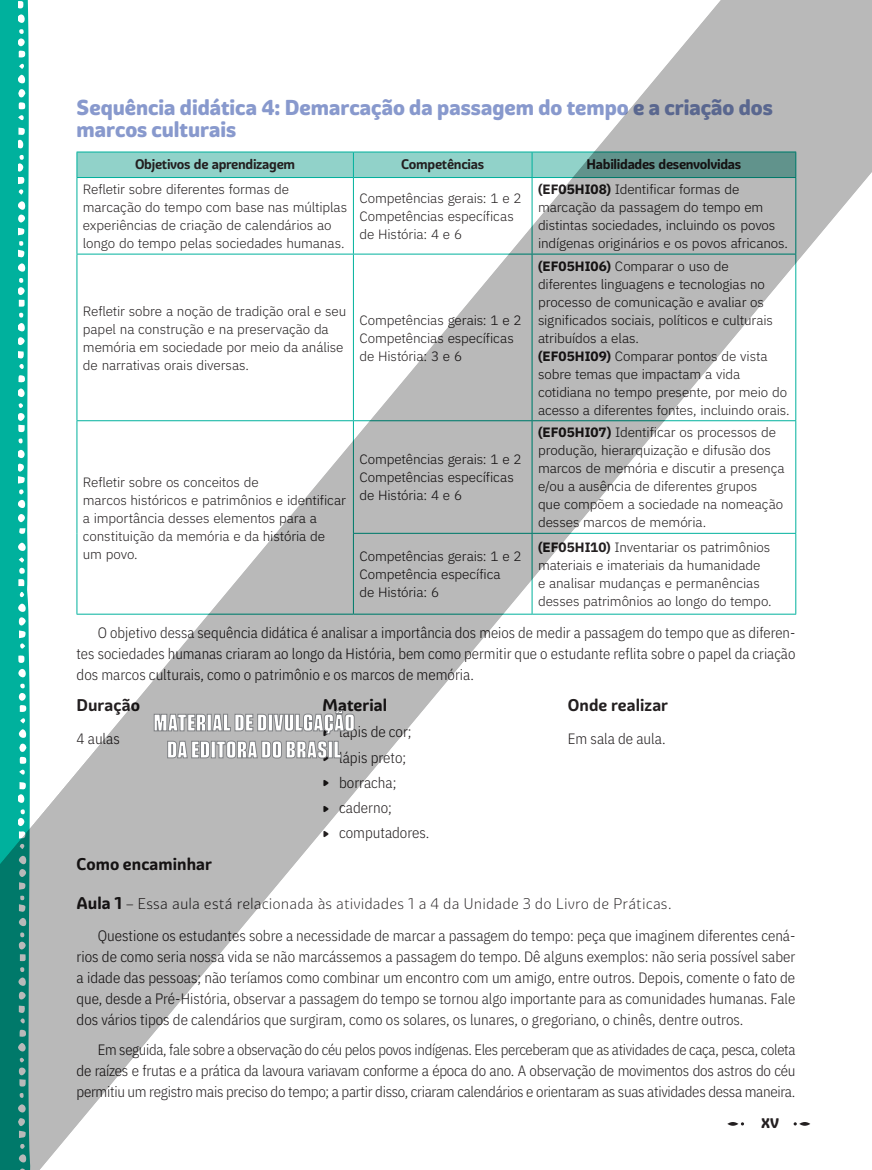
<style>
.page{position:relative;width:872px;height:1170px;background:#fff}
.page>*{position:absolute;margin:0;border:0;box-sizing:border-box;transform-origin:0 0}
.t1{font:800 21px/22.5px "Graviola Soft";color:#8899cd}
.t2{font:700 16.5px "Graviola Soft";color:#231f20}
.t3{font:300 15px/21px "IBM Plex Sans Cond";color:#231f20;text-align:justify}
.t4{font:300 15px "Graviola Soft";letter-spacing:.005em;color:#231f20}
.t5{font:300 13.5px/18px "IBM Plex Sans";letter-spacing:-.01em;color:#231f20}
.t6{font:700 13.5px "Graviola Soft";letter-spacing:-.02em;color:#231f20}
.t7{font:800 13.5px "Graviola Soft";color:#231f20}
.s1{font-weight:700}
.s2{font-family:"Akpalo Bats";font-weight:400;font-size:12px}
.s3{font-weight:700;font-size:16.5px}
</style>
<div class="page">
<img style="left:0;top:0;width:872px;height:1169px">
<hr style="left:268px;top:714px;width:4px;height:16px;background:#fff">
<svg style="left:154px;top:714px;width:52px;height:17px"></svg>
<div style="left:207px;top:714px;width:4px;height:17px;border:1px solid #808285"></div>
<svg style="left:212px;top:714px;width:55px;height:17px"></svg>
<div style="left:268px;top:714px;width:5px;height:17px;border:1px solid #808285"></div>
<svg style="left:273px;top:710px;width:81px;height:24px"></svg>
<svg style="left:167px;top:740px;width:43px;height:18px"></svg>
<div style="left:211px;top:741px;width:4px;height:17px;border:1px solid #808285"></div>
<svg style="left:216px;top:740px;width:111px;height:18px"></svg>
<div style="left:328px;top:741px;width:4px;height:17px;border:1px solid #808285"></div>
<svg style="left:334px;top:740px;width:7px;height:18px"></svg>
<h1 class="t1" style="left:77px;top:96px;width:698px">Sequência didática 4: Demarcação da passagem do tempo e a criação dos marcos culturais</h1>
<p class="t6" style="left:135px;top:155px;width:162px">Objetivos de aprendizagem</p>
<p class="t6" style="left:401px;top:155px;width:85px">Competências</p>
<p class="t6" style="left:586px;top:155px;width:156px">Habilidades desenvolvidas</p>
<p class="t5" style="left:83px;top:179px;width:266px">Refletir sobre diferentes formas de marcação do tempo com base nas múltiplas experiências de criação de calendários ao longo do tempo pelas sociedades humanas.</p>
<p class="t5" style="left:359px;top:188px;width:164px">Competências gerais: 1 e 2<br>Competências específicas de História: 4 e 6</p>
<p class="t5" style="left:538px;top:179px;width:251px"><span class="s1">(EF05HI08)</span> Identificar formas de marcação da passagem do tempo em distintas sociedades, incluindo os povos indígenas originários e os povos africanos.</p>
<p class="t5" style="left:83px;top:301px;width:265px">Refletir sobre a noção de tradição oral e seu papel na construção e na preservação da memória em sociedade por meio da análise de narrativas orais diversas.</p>
<p class="t5" style="left:359px;top:310px;width:164px">Competências gerais: 1 e 2<br>Competências específicas de História: 3 e 6</p>
<p class="t5" style="left:538px;top:256px;width:253px"><span class="s1">(EF05HI06)</span> Comparar o uso de diferentes linguagens e tecnologias no processo de comunicação e avaliar os significados sociais, políticos e culturais atribuídos a elas.<br><span class="s1">(EF05HI09)</span> Comparar pontos de vista sobre temas que impactam a vida cotidiana no tempo presente, por meio do acesso a diferentes fontes, incluindo orais.</p>
<p class="t5" style="left:538px;top:422px;width:248px"><span class="s1">(EF05HI07)</span> Identificar os processos de produção, hierarquização e difusão dos marcos de memória e discutir a presença e/ou a ausência de diferentes grupos<br>que compõem a sociedade na nomeação desses marcos de memória.</p>
<p class="t5" style="left:359px;top:449px;width:164px">Competências gerais: 1 e 2<br>Competências específicas de História: 4 e 6</p>
<p class="t5" style="left:83px;top:471px;width:264px">Refletir sobre os conceitos de<br>marcos históricos e patrimônios e identificar a importância desses elementos para a constituição da memória e da história de um povo.</p>
<p class="t5" style="left:359px;top:546px;width:164px">Competências gerais: 1 e 2<br>Competência específica<br>de História: 6</p>
<p class="t5" style="left:538px;top:537px;width:235px"><span class="s1">(EF05HI10)</span> Inventariar os patrimônios materiais e imateriais da humanidade<br>e analisar mudanças e permanências desses patrimônios ao longo do tempo.</p>
<p class="t3" style="left:77px;top:621px;width:720px;text-indent:21px">O objetivo dessa sequência didática é analisar a importância dos meios de medir a passagem do tempo que as diferen&shy;tes sociedades humanas criaram ao longo da História, bem como permitir que o estudante reflita sobre o papel da criação dos marcos culturais, como o patrimônio e os marcos de memória.</p>
<p class="t2" style="left:77px;top:695px;width:65px">Duração</p>
<p class="t3" style="left:77px;top:726px;width:45px">4 aulas</p>
<p class="t2" style="left:322px;top:695px;width:66px">Material</p>
<p class="t3" style="left:322px;top:718px;width:109px;line-height:25.2px;text-align:left"><span class="s2">9</span> lápis de cor;<br><span class="s2">9</span> lápis preto;<br><span class="s2">9</span> borracha;<br><span class="s2">9</span> caderno;<br><span class="s2">9</span> computadores.</p>
<p class="t2" style="left:568px;top:695px;width:102px">Onde realizar</p>
<p class="t3" style="left:568px;top:726px;width:99px">Em sala de aula.</p>
<p class="t2" style="left:77px;top:853px;width:137px">Como encaminhar</p>
<p class="t4" style="left:77px;top:894px;width:597px"><span class="s3">Aula 1</span> – Essa aula está relacionada às atividades 1 a 4 da Unidade 3 do Livro de Práticas.</p>
<p class="t3" style="left:77px;top:924px;width:720px;text-indent:21px">Questione os estudantes sobre a necessidade de marcar a passagem do tempo: peça que imaginem diferentes cená&shy;rios de como seria nossa vida se não marcássemos a passagem do tempo. Dê alguns exemplos: não seria possível saber a idade das pessoas; não teríamos como combinar um encontro com um amigo, entre outros. Depois, comente o fato de que, desde a Pré-História, observar a passagem do tempo se tornou algo importante para as comunidades humanas. Fale dos vários tipos de calendários que surgiram, como os solares, os lunares, o gregoriano, o chinês, dentre outros.</p>
<p class="t3" style="left:77px;top:1037px;width:720px;text-indent:21px">Em seguida, fale sobre a observação do céu pelos povos indígenas. Eles perceberam que as atividades de caça, pesca, coleta de raízes e frutas e a prática da lavoura variavam conforme a época do ano. A observação de movimentos dos astros do céu permitiu um registro mais preciso do tempo; a partir disso, criaram calendários e orientaram as suas atividades dessa maneira.</p>
<p class="t7" style="left:761px;top:1113px;width:20px">XV</p>
</div>
